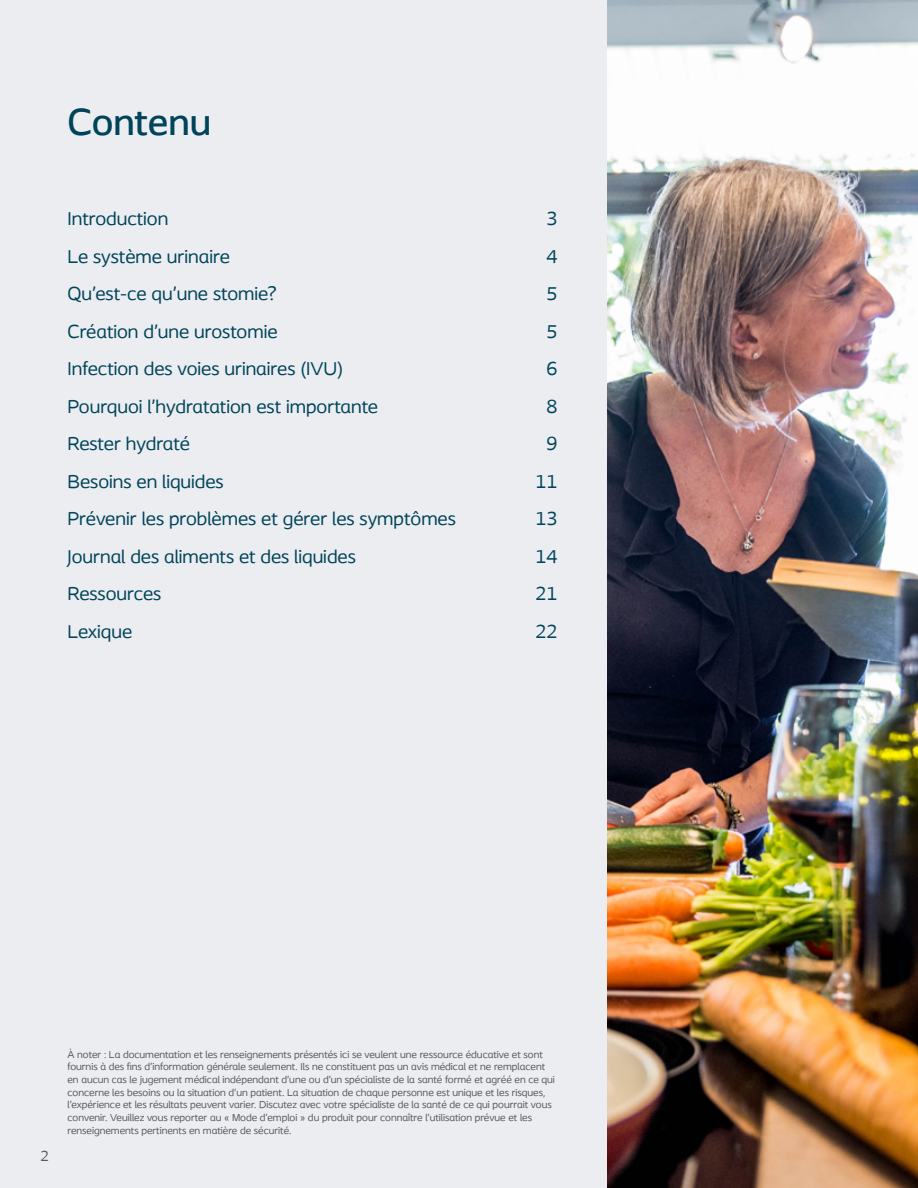
<style>
.page{position:relative;width:918px;height:1188px;background:#ecedf1}
.page>*{position:absolute;margin:0;border:0;box-sizing:border-box;transform-origin:0 0}
.t1{font:500 39px "Coloplast";letter-spacing:-.005em;color:#004459}
.t2{font:19.5px "Coloplast";color:#004459}
.t3{font:15px "Coloplast";color:#58595b}
.t4{font:10.5px/12.8px "Coloplast";color:#58595b}
</style>
<div class="page">
<img style="left:608px;top:0;width:310px;height:1188px">
<h1 class="t1" style="left:68px;top:98px;width:145px">Contenu</h1>
<h2 class="t2" style="left:68px;top:207px;width:102px">Introduction</h2>
<h2 class="t2" style="left:546px;top:207px;width:12px">3</h2>
<h2 class="t2" style="left:68px;top:245px;width:164px">Le système urinaire</h2>
<h2 class="t2" style="left:546px;top:245px;width:12px">4</h2>
<h2 class="t2" style="left:68px;top:282px;width:211px">Qu’est-ce qu’une stomie?</h2>
<h2 class="t2" style="left:546px;top:282px;width:12px">5</h2>
<h2 class="t2" style="left:68px;top:320px;width:212px">Création d’une urostomie</h2>
<h2 class="t2" style="left:546px;top:320px;width:12px">5</h2>
<h2 class="t2" style="left:68px;top:357px;width:277px">Infection des voies urinaires (IVU)</h2>
<h2 class="t2" style="left:546px;top:357px;width:12px">6</h2>
<h2 class="t2" style="left:68px;top:395px;width:312px">Pourquoi l’hydratation est importante</h2>
<h2 class="t2" style="left:546px;top:395px;width:12px">8</h2>
<h2 class="t2" style="left:68px;top:432px;width:124px">Rester hydraté</h2>
<h2 class="t2" style="left:546px;top:432px;width:12px">9</h2>
<h2 class="t2" style="left:68px;top:470px;width:158px">Besoins en liquides</h2>
<h2 class="t2" style="left:536px;top:470px;width:23px">11</h2>
<h2 class="t2" style="left:68px;top:507px;width:390px">Prévenir les problèmes et gérer les symptômes</h2>
<h2 class="t2" style="left:536px;top:507px;width:23px">13</h2>
<h2 class="t2" style="left:68px;top:545px;width:290px">Journal des aliments et des liquides</h2>
<h2 class="t2" style="left:536px;top:545px;width:23px">14</h2>
<h2 class="t2" style="left:68px;top:582px;width:95px">Ressources</h2>
<h2 class="t2" style="left:536px;top:582px;width:23px">21</h2>
<h2 class="t2" style="left:68px;top:620px;width:66px">Lexique</h2>
<h2 class="t2" style="left:536px;top:620px;width:23px">22</h2>
<h3 class="t3" style="left:40px;top:1147px;width:10px">2</h3>
<p class="t4" style="left:68px;top:1048px;width:489px">À noter : La documentation et les renseignements présentés ici se veulent une ressource éducative et sont fournis à des fins d’information générale seulement. Ils ne constituent pas un avis médical et ne remplacent en aucun cas le jugement médical indépendant d’une ou d’un spécialiste de la santé formé et agréé en ce qui concerne les besoins ou la situation d’un patient. La situation de chaque personne est unique et les risques, l’expérience et les résultats peuvent varier. Discutez avec votre spécialiste de la santé de ce qui pourrait vous convenir. Veuillez vous reporter au « Mode d’emploi » du produit pour connaître l’utilisation prévue et les renseignements pertinents en matière de sécurité.</p>
</div>
